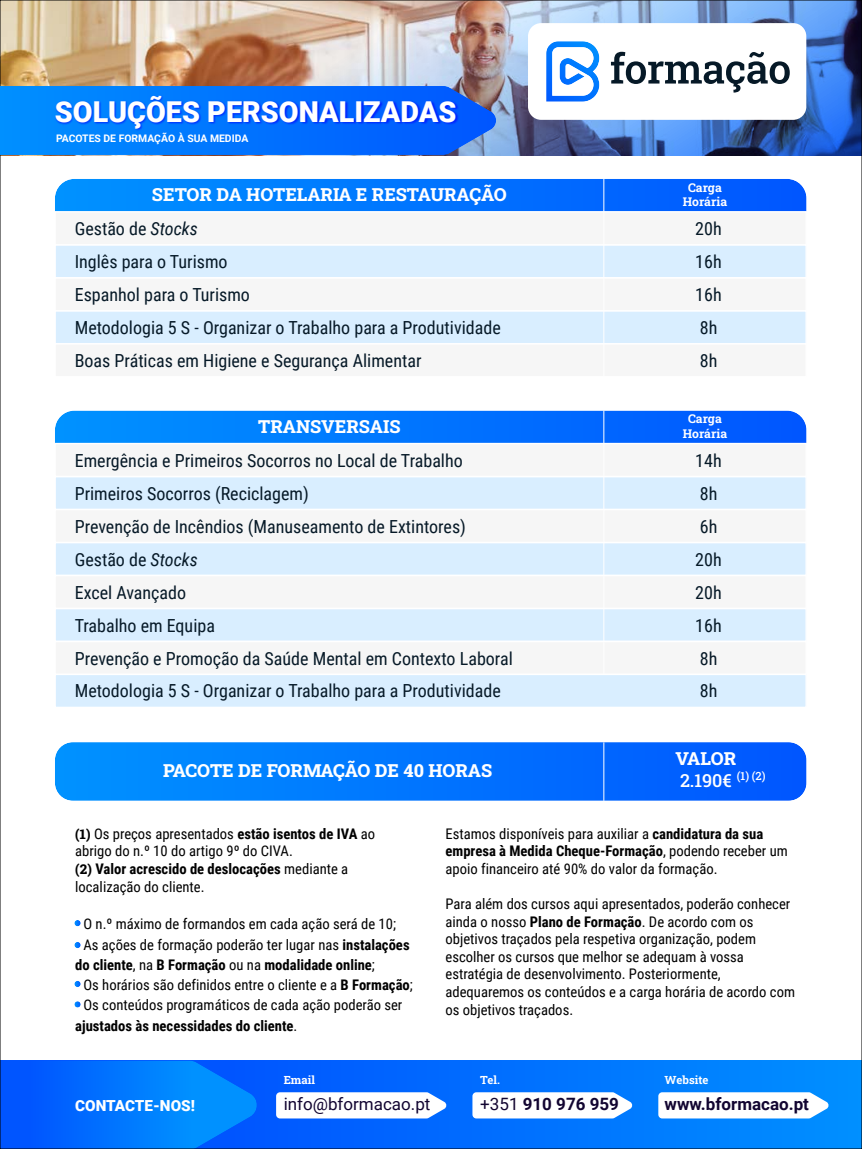
<style>
.page{position:relative;width:862px;height:1149px;background:#fff}
.page>*{position:absolute;margin:0;border:0;box-sizing:border-box;transform-origin:0 0}
.t1{font:900 28.8px "Roboto";color:#fff}
.t2{font:18px/32.9px "Roboto Condensed";color:#061927}
.t3{font:800 18px "Roboto Slab";color:#fff}
.t4{font:500 18px/22.5px "Roboto Slab";color:#fff}
.t5{font:700 16.88px "Roboto";color:#120531}
.t6{font:16.88px "Roboto";color:#120531}
.t7{font:900 15.3px "Roboto";color:#fff}
.t8{font:14.62px/17.6px "Roboto Condensed";color:#000}
.t9{font:700 14.62px/20.2px "Roboto Condensed";color:#000}
.t10{font:700 12.15px "Roboto Slab";color:#fff}
.t11{font:700 11.25px "Roboto Slab";color:#fff}
.t12{font:700 10.35px "Roboto";color:#fff}
.s1{font-style:italic}
.s2{font-weight:800}
.s3{font-family:"Roboto Slab";font-weight:800;font-size:13.5px}
.s4{font-weight:700}
.s5{font-weight:400}
</style>
<div class="page">
<svg style="left:55px;top:742px;width:751px;height:58px;background:#0375ff"></svg>
<img style="left:2px;top:2px;width:857px;height:153px">
<div style="left:527px;top:23px;width:278px;height:97px;background:#fff;border-radius:13px"></div>
<svg style="left:610px;top:52px;width:179px;height:41px"></svg>
<svg style="left:546px;top:41px;width:53px;height:61px"></svg>
<div style="left:55px;top:245px;width:750px;height:33px;background:#d9eeff"></div>
<div style="left:55px;top:212px;width:750px;height:33px;background:#f6f6f6"></div>
<div style="left:55px;top:278px;width:750px;height:32px;background:#f6f6f6"></div>
<div style="left:55px;top:343px;width:750px;height:33px;background:#f6f6f6"></div>
<div style="left:55px;top:310px;width:750px;height:33px;background:#d9eeff"></div>
<svg style="left:55px;top:179px;width:751px;height:32px;background:#0174ff"></svg>
<hr style="left:603px;top:179px;width:1px;height:197px;background:#fff">
<div style="left:54px;top:211px;width:752px;height:34px;border:1px solid #fff"></div>
<div style="left:54px;top:244px;width:752px;height:34px;border:1px solid #fff"></div>
<div style="left:54px;top:277px;width:752px;height:34px;border:1px solid #fff"></div>
<div style="left:54px;top:310px;width:752px;height:34px;border:1px solid #fff"></div>
<div style="left:55px;top:476px;width:750px;height:33px;background:#d9eeff"></div>
<div style="left:55px;top:443px;width:750px;height:33px;background:#f6f6f6"></div>
<div style="left:55px;top:509px;width:750px;height:33px;background:#f6f6f6"></div>
<div style="left:55px;top:575px;width:750px;height:33px;background:#f6f6f6"></div>
<div style="left:55px;top:641px;width:750px;height:33px;background:#f6f6f6"></div>
<div style="left:55px;top:542px;width:750px;height:33px;background:#d9eeff"></div>
<div style="left:55px;top:608px;width:750px;height:33px;background:#d9eeff"></div>
<svg style="left:55px;top:410px;width:751px;height:32px;background:#0878ff"></svg>
<hr style="left:603px;top:410px;width:1px;height:297px;background:#fff">
<div style="left:54px;top:442px;width:752px;height:35px;border:1px solid #fff"></div>
<div style="left:54px;top:475px;width:752px;height:35px;border:1px solid #fff"></div>
<div style="left:54px;top:508px;width:752px;height:35px;border:1px solid #fff"></div>
<div style="left:54px;top:541px;width:752px;height:35px;border:1px solid #fff"></div>
<div style="left:54px;top:574px;width:752px;height:35px;border:1px solid #fff"></div>
<div style="left:54px;top:607px;width:752px;height:35px;border:1px solid #fff"></div>
<div style="left:54px;top:640px;width:752px;height:35px;border:1px solid #fff"></div>
<div style="left:55px;top:674px;width:750px;height:33px;background:#d9eeff"></div>
<div style="left:54px;top:673px;width:752px;height:35px;border:1px solid #fff"></div>
<hr style="left:603px;top:742px;width:1px;height:58px;background:#fff">
<svg style="left:74px;top:919px;width:7px;height:7px"></svg>
<svg style="left:74px;top:941px;width:7px;height:6px"></svg>
<svg style="left:74px;top:980px;width:7px;height:6px"></svg>
<svg style="left:74px;top:1000px;width:7px;height:7px"></svg>
<svg style="left:259px;top:1060px;width:600px;height:86px;background:#0174ff"></svg>
<svg style="left:2px;top:1060px;width:257px;height:86px;background:#0071ff"></svg>
<svg style="left:276px;top:1091px;width:170px;height:27px"></svg>
<svg style="left:472px;top:1091px;width:160px;height:27px"></svg>
<svg style="left:658px;top:1091px;width:170px;height:27px"></svg>
<svg style="left:0;top:86px;width:497px;height:69px;background:#0c7bf7"></svg>
<img style="left:54px;top:94px;width:427px;height:45px">
<h1 class="t1" style="left:55px;top:100px;width:403px">SOLUÇÕES PERSONALIZADAS</h1>
<p class="t12" style="left:56px;top:134px;width:194px">PACOTES DE FORMAÇÃO À SUA MEDIDA</p>
<p class="t10" style="left:687px;top:182px;width:35px">Carga</p>
<p class="t3" style="left:152px;top:187px;width:356px">SETOR DA HOTELARIA E RESTAURAÇÃO</p>
<p class="t10" style="left:682px;top:196px;width:46px">Horária</p>
<p class="t2" style="left:75px;top:214px;width:427px">Gestão de <span class="s1">Stocks<br></span>Inglês para o Turismo<br>Espanhol para o Turismo<br>Metodologia 5 S - Organizar o Trabalho para a Produtividade Boas Práticas em Higiene e Segurança Alimentar</p>
<p class="t2" style="left:695px;top:214px;width:28px">20h<br>16h<br>16h<br>8h<br>8h</p>
<p class="t10" style="left:687px;top:414px;width:35px">Carga</p>
<p class="t3" style="left:258px;top:419px;width:144px">TRANSVERSAIS</p>
<p class="t10" style="left:682px;top:428px;width:46px">Horária</p>
<p class="t2" style="left:75px;top:445px;width:439px">Emergência e Primeiros Socorros no Local de Trabalho Primeiros Socorros (Reciclagem)<br>Prevenção de Incêndios (Manuseamento de Extintores)<br>Gestão de <span class="s1">Stocks<br></span>Excel Avançado<br>Trabalho em Equipa<br>Prevenção e Promoção da Saúde Mental em Contexto Laboral Metodologia 5 S - Organizar o Trabalho para a Produtividade</p>
<p class="t2" style="left:695px;top:445px;width:28px">14h<br>8h<br>6h<br>20h<br>20h<br>16h<br>8h<br>8h</p>
<p class="t3" style="left:163px;top:762px;width:330px">PACOTE DE FORMAÇÃO DE 40 HORAS</p>
<p class="t4" style="left:675px;top:748px;width:92px"><span class="s2">VALOR<br></span>2.190€ <sup>(1)</sup> <sup>(2)</sup></p>
<p class="t8" style="left:75px;top:825px;width:301px"><span class="s3">(1)</span> Os preços apresentados <span class="s4">estão isentos de IVA</span> ao abrigo do n.º 10 do artigo 9º do CIVA.<br><span class="s3">(2)</span> <span class="s4">Valor acrescido de deslocações</span> mediante a localização do cliente.</p>
<p class="t8" style="left:75px;top:916px;width:322px">• O n.º máximo de formandos em cada ação será de 10;</p>
<p class="t9" style="left:75px;top:935px;width:336px"><span class="s5">• As ações de formação poderão ter lugar nas</span> instalações do cliente<span class="s5">, na</span> B Formação <span class="s5">ou na</span> modalidade online<span class="s5">;</span></p>
<p class="t8" style="left:75px;top:976px;width:339px">• Os horários são definidos entre o cliente e a <span class="s4">B Formação</span>;</p>
<p class="t8" style="left:75px;top:995px;width:328px;line-height:20.2px">• Os conteúdos programáticos de cada ação poderão ser <span class="s4">ajustados às necessidades do cliente</span>.</p>
<p class="t8" style="left:445px;top:825px;width:343px">Estamos disponíveis para auxiliar a <span class="s4">candidatura da sua empresa à Medida Cheque-Formação</span>, podendo receber um apoio financeiro até 90% do valor da formação.</p>
<p class="t8" style="left:445px;top:895px;width:351px">Para além dos cursos aqui apresentados, poderão conhecer ainda o nosso <span class="s4">Plano de Formação</span>. De acordo com os objetivos traçados pela respetiva organização, podem escolher os cursos que melhor se adequam à vossa estratégia de desenvolvimento. Posteriormente, adequaremos os conteúdos e a carga horária de acordo com os objetivos traçados.</p>
<p class="t11" style="left:283px;top:1074px;width:33px">Email</p>
<p class="t6" style="left:283px;top:1096px;width:148px">info@bformacao.pt</p>
<p class="t11" style="left:480px;top:1074px;width:21px">Tel.</p>
<p class="t5" style="left:480px;top:1096px;width:140px"><span class="s5">+351</span> 910 976 959</p>
<p class="t11" style="left:664px;top:1074px;width:45px">Website</p>
<p class="t7" style="left:75px;top:1098px;width:121px">CONTACTE-NOS!</p>
<p class="t5" style="left:664px;top:1096px;width:146px">www.bformacao.pt</p>
</div>
